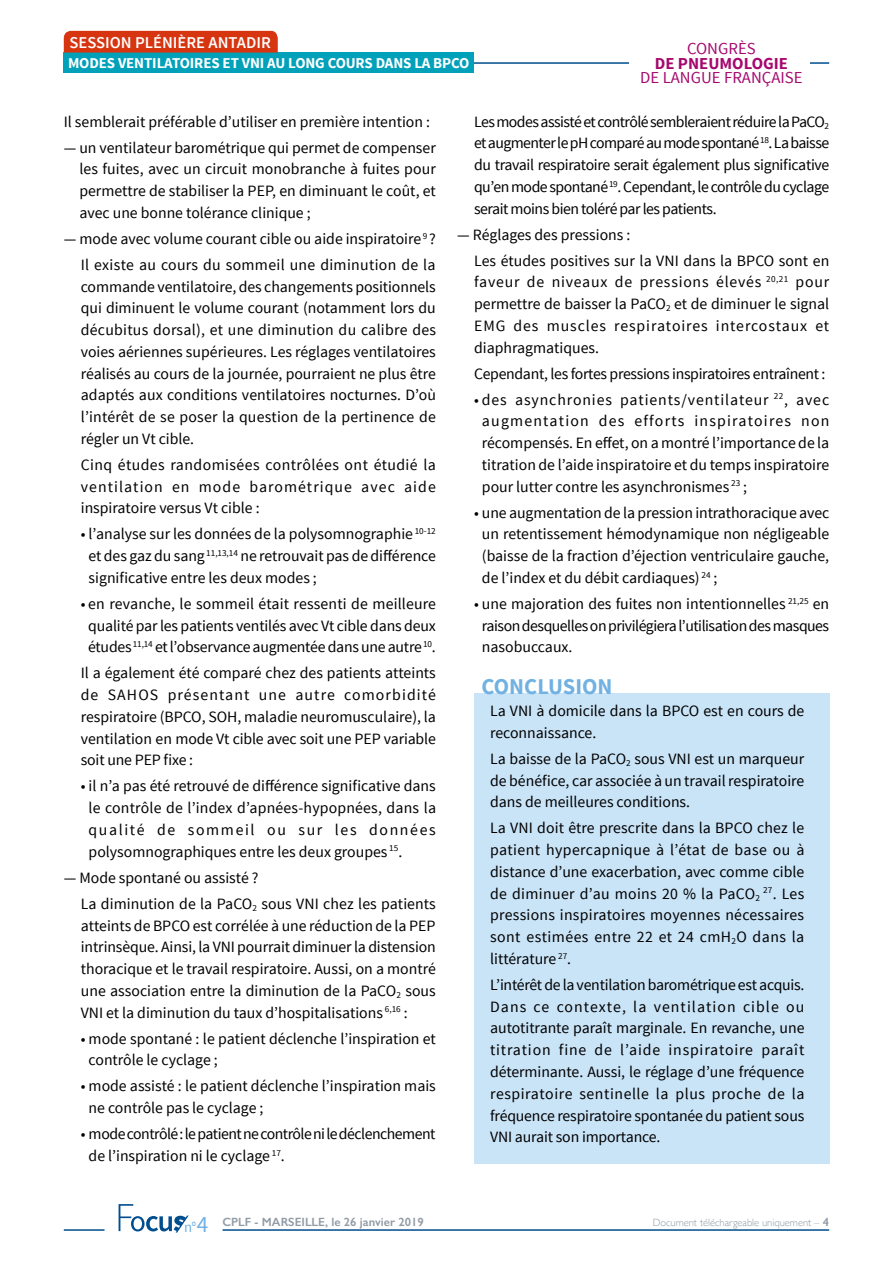
<style>
.page{position:relative;width:893px;height:1263px;background:#fff}
.page>*{position:absolute;margin:0;border:0;box-sizing:border-box;transform-origin:0 0}
.t1{font:700 22.5px "Source Sans Pro";color:#71b2e2}
.t2{font:16.65px "Source Sans Pro";color:#a5096e}
.t3{font:700 16.65px "Source Sans Pro";color:#a5096e}
.t4{font:600 16.5px "Source Sans Pro";color:#fff}
.t5{font:15.75px/21.8px "Source Sans Pro";color:#000;text-align:justify}
.t6{font:15.75px/21.8px "Source Sans Pro";letter-spacing:-.03em;color:#000}
.t7{font:15.75px "Source Sans Pro";letter-spacing:-.02em;color:#000}
.t8{font:700 15px "Source Sans Pro";letter-spacing:-.01em;color:#fff}
.t9{font:600 12px "Gill Sans";color:#909ba5}
.t10{font:300 10.5px "Gill Sans";color:#909ba5}
.s1{font-family:"Source Sans Pro";font-weight:400;font-size:14.7px;color:#71b2e2}
.s2{font-family:"Source Sans Pro";font-weight:400;font-size:23.25px;color:#71b2e2}
.s3{font-weight:600;font-size:12px}
</style>
<div class="page">
<hr style="left:64px;top:62px;width:765px;height:2px;background:#004e8e">
<hr style="left:223px;top:1229px;width:606px;height:2px;background:#004e8e">
<hr style="left:64px;top:1229px;width:41px;height:2px;background:#004e8e">
<svg style="left:119px;top:1204px;width:70px;height:28px"></svg>
<div style="left:64px;top:53px;width:410px;height:20px;background:#00a1b9"></div>
<div style="left:474px;top:693px;width:355px;height:471px;background:#c9e3f7"></div>
<div style="left:629px;top:44px;width:181px;height:37px;background:#fff"></div>
<div style="left:64px;top:31px;width:214px;height:22px;background:#d63510"></div>
<p class="t4" style="left:70px;top:32px;width:203px">SESSION PLÉNIÈRE ANTADIR</p>
<p class="t8" style="left:68px;top:54px;width:403px">MODES VENTILATOIRES ET VNI AU LONG COURS DANS LA BPCO</p>
<p class="t2" style="left:687px;top:38px;width:70px">CONGRÈS</p>
<p class="t3" style="left:655px;top:52px;width:135px">DE PNEUMOLOGIE</p>
<p class="t2" style="left:640px;top:68px;width:164px">DE LANGUE FRANÇAISE</p>
<p class="t5" style="left:64px;top:111px;width:368px">Il semblerait préférable d’utiliser en première intention :</p>
<p class="t5" style="left:79px;top:137px;width:358px;text-indent:-16px">— un ventilateur barométrique qui permet de compenser les fuites, avec un circuit monobranche à fuites pour permettre de stabiliser la PEP, en diminuant le coût, et avec une bonne tolérance clinique ;</p>
<p class="t5" style="left:64px;top:226px;width:374px;line-height:26px;text-align:right">— mode avec volume courant cible ou aide inspiratoire <sup>9</sup> ?<br>Il existe au cours du sommeil une diminution de la</p>
<p class="t5" style="left:81px;top:276px;width:357px">commande ventilatoire, des changements positionnels qui diminuent le volume courant (notamment lors du décubitus dorsal), et une diminution du calibre des voies aériennes supérieures. Les réglages ventilatoires réalisés au cours de la journée, pourraient ne plus être adaptés aux conditions ventilatoires nocturnes. D’où l’intérêt de se poser la question de la pertinence de régler un Vt cible.</p>
<p class="t5" style="left:81px;top:454px;width:357px">Cinq études randomisées contrôlées ont étudié la ventilation en mode barométrique avec aide inspiratoire versus Vt cible :</p>
<p class="t5" style="left:89px;top:524px;width:349px;text-indent:-8px">• l’analyse sur les données de la polysomnographie <sup>10-12 </sup>et des gaz du sang <sup>11,13,14</sup> ne retrouvait pas de différence significative entre les deux modes ;</p>
<p class="t5" style="left:81px;top:593px;width:357px;text-align:center">• en revanche, le sommeil était ressenti de meilleure qualité par les patients ventilés avec Vt cible dans deux études <sup>11,14</sup> et l’observance augmentée dans une autre <sup>10</sup>.</p>
<p class="t5" style="left:81px;top:663px;width:357px">Il a également été comparé chez des patients atteints de SAHOS présentant une autre comorbidité respiratoire (BPCO, SOH, maladie neuromusculaire), la ventilation en mode Vt cible avec soit une PEP variable soit une PEP fixe :</p>
<p class="t5" style="left:89px;top:776px;width:349px;text-indent:-8px">• il n’a pas été retrouvé de différence significative dans le contrôle de l’index d’apnées-hypopnées, dans la qualité de sommeil ou sur les données polysomnographiques entre les deux groupes <sup>15</sup>.</p>
<p class="t5" style="left:81px;top:865px;width:357px;line-height:26px;text-indent:-17px">— Mode spontané ou assisté ?<br>La diminution de la PaCO<sub>2</sub> sous VNI chez les patients</p>
<p class="t5" style="left:81px;top:915px;width:357px">atteints de BPCO est corrélée à une réduction de la PEP intrinsèque. Ainsi, la VNI pourrait diminuer la distension thoracique et le travail respiratoire. Aussi, on a montré une association entre la diminution de la PaCO<sub>2</sub> sous VNI et la diminution du taux d’hospitalisations <sup>6,16</sup> :</p>
<p class="t5" style="left:89px;top:1028px;width:349px;text-indent:-8px">• mode spontané : le patient déclenche l’inspiration et contrôle le cyclage ;</p>
<p class="t5" style="left:89px;top:1075px;width:349px;text-indent:-8px">• mode assisté : le patient déclenche l’inspiration mais ne contrôle pas le cyclage ;</p>
<p class="t6" style="left:89px;top:1123px;width:348px;text-indent:-8px">• mode contrôlé : le patient ne contrôle ni le déclenchement de l’inspiration ni le cyclage <sup>17</sup>.</p>
<p class="t9" style="left:184px;top:1215px;width:241px"><span class="s1">n°</span><span class="s2">4</span> CPLF - MARSEILLE, le 26 janvier 2019</p>
<p class="t5" style="left:474px;top:111px;width:357px">Les modes assisté et contrôlé sembleraient réduire la PaCO<sub>2 </sub>et augmenter le pH comparé au mode spontané <sup>18</sup>. La baisse du travail respiratoire serait également plus significative qu’en mode spontané <sup>19</sup>. Cependant, le contrôle du cyclage serait moins bien toléré par les patients.</p>
<p class="t5" style="left:474px;top:222px;width:357px;line-height:26px;text-indent:-17px">— Réglages des pressions :<br>Les études positives sur la VNI dans la BPCO sont en</p>
<p class="t5" style="left:474px;top:272px;width:357px">faveur de niveaux de pressions élevés <sup>20,21</sup> pour permettre de baisser la PaCO<sub>2</sub> et de diminuer le signal EMG des muscles respiratoires intercostaux et diaphragmatiques.</p>
<p class="t7" style="left:474px;top:364px;width:353px">Cependant, les fortes pressions inspiratoires entraînent :</p>
<p class="t5" style="left:482px;top:389px;width:349px;text-indent:-8px">• des asynchronies patients/ventilateur <sup>22</sup>, avec augmentation des efforts inspiratoires non récompensés. En effet, on a montré l’importance de la titration de l’aide inspiratoire et du temps inspiratoire pour lutter contre les asynchronismes <sup>23</sup> ;</p>
<p class="t5" style="left:482px;top:502px;width:349px;text-indent:-8px">• une augmentation de la pression intrathoracique avec un retentissement hémodynamique non négligeable (baisse de la fraction d’éjection ventriculaire gauche, de l’index et du débit cardiaques) <sup>24</sup> ;</p>
<p class="t5" style="left:482px;top:593px;width:349px;text-indent:-8px">• une majoration des fuites non intentionnelles <sup>21,25</sup> en raison desquelles on privilégiera l’utilisation des masques nasobuccaux.</p>
<h1 class="t1" style="left:482px;top:672px;width:132px">CONCLUSION</h1>
<p class="t5" style="left:490px;top:700px;width:316px">La VNI à domicile dans la BPCO est en cours de reconnaissance.</p>
<p class="t5" style="left:490px;top:748px;width:316px">La baisse de la PaCO<sub>2</sub> sous VNI est un marqueur de bénéfice, car associée à un travail respiratoire dans de meilleures conditions.</p>
<p class="t5" style="left:490px;top:818px;width:316px">La VNI doit être prescrite dans la BPCO chez le patient hypercapnique à l’état de base ou à distance d’une exacerbation, avec comme cible de diminuer d’au moins 20 % la PaCO<sub>2</sub> <sup>27</sup>. Les pressions inspiratoires moyennes nécessaires sont estimées entre 22 et 24 cmH<sub>2</sub>O dans la littérature <sup>27</sup>.</p>
<p class="t5" style="left:490px;top:974px;width:316px">L’intérêt de la ventilation barométrique est acquis.<br>Dans ce contexte, la ventilation cible ou autotitrante paraît marginale. En revanche, une titration fine de l’aide inspiratoire paraît déterminante. Aussi, le réglage d’une fréquence respiratoire sentinelle la plus proche de la fréquence respiratoire spontanée du patient sous VNI aurait son importance.</p>
<p class="t10" style="left:653px;top:1214px;width:178px">Document téléchargeable uniquement – <span class="s3">4</span></p>
</div>
